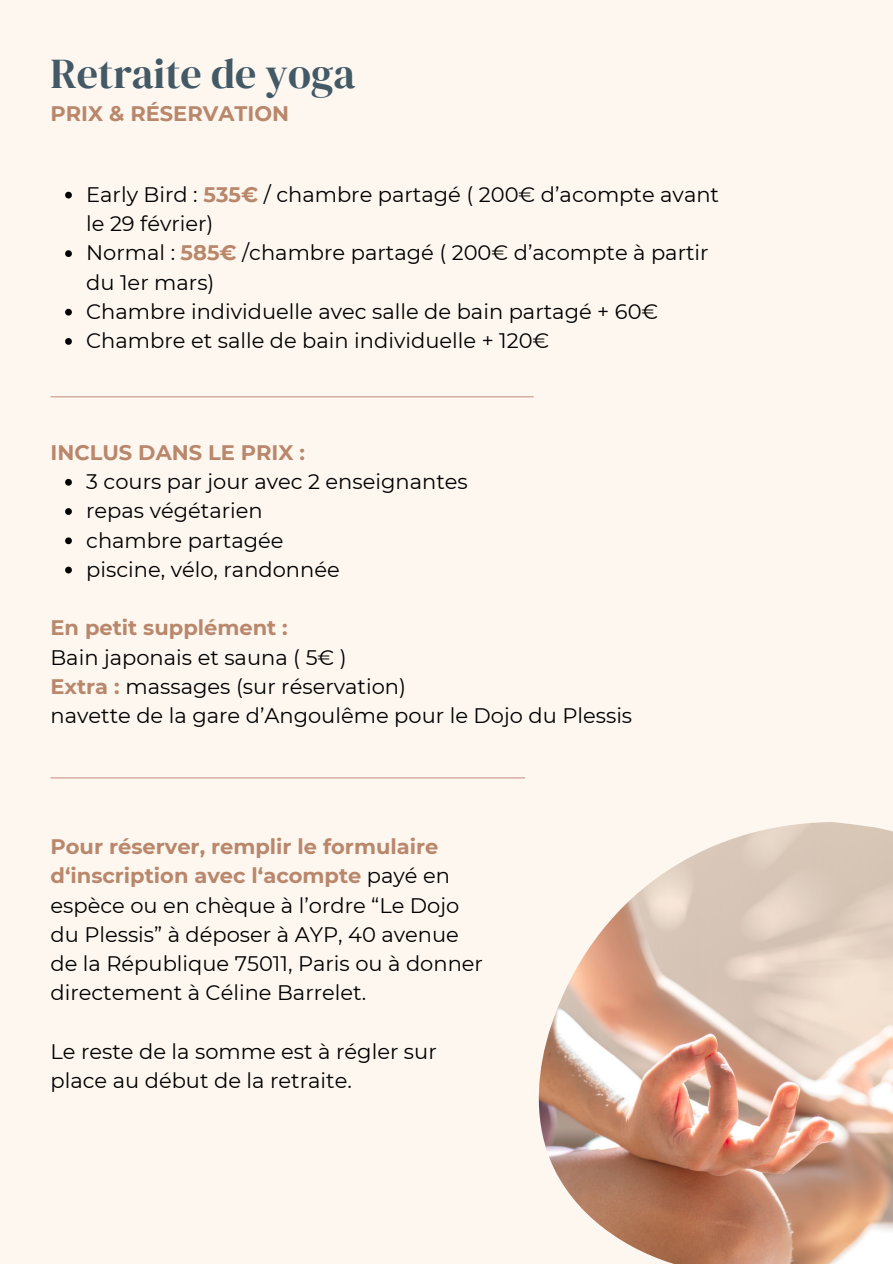
<style>
.page{position:relative;width:893px;height:1264px;background:#fff}
.page>*{position:absolute;margin:0;border:0;box-sizing:border-box;transform-origin:0 0}
.t1{font:42px "DM Serif Display";color:#435966}
.t2{font:21px/29.2px "Montserrat";color:#000}
.t3{font:700 21px "Montserrat";color:#b9876b}
.s1{font-weight:700;color:#b9876b}
</style>
<div class="page">
<div style="left:0;top:0;width:892px;height:1263px;background:#fdf7f0"></div>
<img style="left:538px;top:822px;width:354px;height:441px">
<hr style="left:50px;top:396px;width:483px;height:1px;background:#c7998c">
<hr style="left:50px;top:777px;width:475px;height:1px;background:#c7998c">
<svg style="left:65px;top:479px;width:7px;height:6px"></svg>
<svg style="left:65px;top:508px;width:7px;height:7px"></svg>
<svg style="left:65px;top:537px;width:7px;height:7px"></svg>
<svg style="left:65px;top:566px;width:7px;height:7px"></svg>
<svg style="left:65px;top:192px;width:7px;height:6px"></svg>
<svg style="left:65px;top:250px;width:7px;height:7px"></svg>
<svg style="left:65px;top:309px;width:7px;height:6px"></svg>
<svg style="left:65px;top:338px;width:7px;height:7px"></svg>
<p class="t1" style="left:50px;top:45px;width:306px">Retraite de yoga</p>
<p class="t3" style="left:50px;top:100px;width:240px">PRIX &amp; RÉSERVATION</p>
<p class="t2" style="left:86px;top:180px;width:634px">Early Bird : <span class="s1">535€</span> / chambre partagé ( 200€ d’acompte avant le 29 février)</p>
<p class="t2" style="left:86px;top:238px;width:624px">Normal : <span class="s1">585€</span> /chambre partagé ( 200€ d’acompte à partir du 1er mars)</p>
<p class="t2" style="left:86px;top:297px;width:573px">Chambre individuelle avec salle de bain partagé + 60€</p>
<p class="t2" style="left:86px;top:326px;width:465px">Chambre et salle de bain individuelle + 120€</p>
<p class="t3" style="left:50px;top:439px;width:256px">INCLUS DANS LE PRIX :</p>
<p class="t2" style="left:86px;top:467px;width:383px">3 cours par jour avec 2 enseignantes</p>
<p class="t2" style="left:86px;top:496px;width:178px">repas végétarien</p>
<p class="t2" style="left:86px;top:525px;width:199px">chambre partagée</p>
<p class="t2" style="left:86px;top:554px;width:255px">piscine, vélo, randonnée</p>
<p class="t3" style="left:50px;top:615px;width:239px">En petit supplément :</p>
<p class="t2" style="left:50px;top:642px;width:298px">Bain japonais et sauna ( 5€ )</p>
<p class="t2" style="left:50px;top:671px;width:357px"><span class="s1">Extra :</span> massages (sur réservation)</p>
<p class="t2" style="left:50px;top:701px;width:583px">navette de la gare d’Angoulême pour le Dojo du Plessis</p>
<p class="t2" style="left:50px;top:831px;width:434px"><span class="s1">Pour réserver, remplir le formulaire d‘inscription avec l‘acompte</span> payé en espèce ou en chèque à l’ordre “Le Dojo du Plessis” à déposer à AYP, 40 avenue de la République 75011, Paris ou à donner directement à Céline Barrelet.</p>
<p class="t2" style="left:50px;top:1036px;width:388px">Le reste de la somme est à régler sur place au début de la retraite.</p>
</div>
